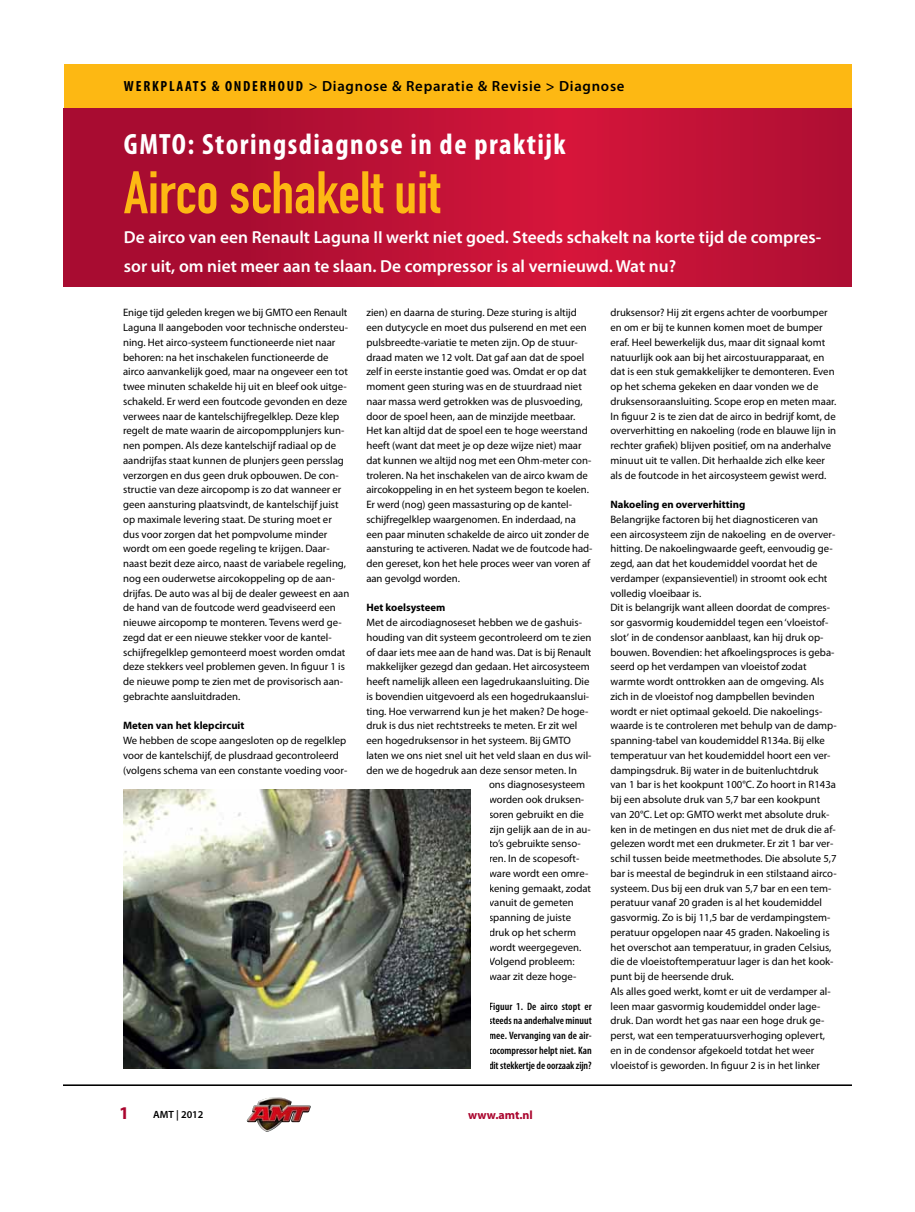
<style>
.page{position:relative;width:915px;height:1212px;background:#fff}
.page>*{position:absolute;margin:0;border:0;box-sizing:border-box;transform-origin:0 0}
.t1{font:58.95px "DIN Engschrift Std";color:#fdb813}
.t2{font:700 condensed 29.55px "Myriad Pro";letter-spacing:.05em;color:#fff}
.t3{font:700 18px "Myriad Pro";color:#aa052e}
.t4{font:600 17.4px/29.5px "Myriad Pro";color:#fff}
.t5{font:600 14.7px "Myriad Pro";letter-spacing:.05em;color:#000}
.t6{font:700 12px "Myriad Pro";color:#aa052e}
.t7{font:10.65px/14.7px "Myriad Pro";color:#000}
.t8{font:600 condensed 10.65px/14.7px "Myriad Pro";letter-spacing:-.005em;color:#000;text-align:justify}
.t9{font:700 10.65px "Myriad Pro";color:#000}
.t10{font:600 10.5px "Myriad Pro";color:#000}
.s1{font-weight:700;font-stretch:condensed}
</style>
<div class="page">
<img style="left:247px;top:1097px;width:63px;height:35px">
<div style="left:64px;top:64px;width:786px;height:48px;background:#fdb813"></div>
<hr style="left:64px;top:1084px;width:786px;height:2px;background:#000">
<div style="left:64px;top:109px;width:660px;height:178px;background:#a80c31"></div>
<svg style="left:318px;top:109px;width:532px;height:178px"></svg>
<img style="left:124px;top:789px;width:346px;height:280px">
<h3 class="t5" style="left:124px;top:78px;width:502px"><span class="s1">WERKPLAATS &amp; ONDERHOUD</span> &gt; Diagnose &amp; Reparatie &amp; Revisie &gt; Diagnose</h3>
<h2 class="t2" style="left:124px;top:128px;width:443px">GMTO: Storingsdiagnose in de praktijk</h2>
<h1 class="t1" style="left:124px;top:158px;width:317px">Airco schakelt uit</h1>
<h3 class="t4" style="left:124px;top:222px;width:698px">De airco van een Renault Laguna II werkt niet goed. Steeds schakelt na korte tijd de compres&shy;sor uit, om niet meer aan te slaan. De compressor is al vernieuwd. Wat nu?</h3>
<p class="t7" style="left:123px;top:306px;width:227px">Enige tijd geleden kregen we bij GMTO een Renault Laguna II aangeboden voor technische ondersteu&shy;ning. Het airco-systeem functioneerde niet naar behoren: na het inschakelen functioneerde de airco aanvankelijk goed, maar na ongeveer een tot twee minuten schakelde hij uit en bleef ook uitge&shy;schakeld. Er werd een foutcode gevonden en deze verwees naar de kantelschijfregelklep. Deze klep regelt de mate waarin de aircopompplunjers kun&shy;nen pompen. Als deze kantelschijf radiaal op de aandrijfas staat kunnen de plunjers geen persslag verzorgen en dus geen druk opbouwen. De con&shy;structie van deze aircopomp is zo dat wanneer er geen aansturing plaatsvindt, de kantelschijf juist op maximale levering staat. De sturing moet er dus voor zorgen dat het pompvolume minder wordt om een goede regeling te krijgen. Daar&shy;naast bezit deze airco, naast de variabele regeling, nog een ouderwetse aircokoppeling op de aan&shy;drijfas. De auto was al bij de dealer geweest en aan de hand van de foutcode werd geadviseerd een nieuwe aircopomp te monteren. Tevens werd ge&shy;zegd dat er een nieuwe stekker voor de kantel&shy;schijfregelklep gemonteerd moest worden omdat deze stekkers veel problemen geven. In figuur 1 is de nieuwe pomp te zien met de provisorisch aan&shy;gebrachte aansluitdraden.</p>
<p class="t9" style="left:123px;top:720px;width:123px">Meten van het klepcircuit</p>
<p class="t7" style="left:123px;top:733px;width:225px">We hebben de scope aangesloten op de regelklep voor de kantelschijf, de plusdraad gecontroleerd (volgens schema van een constante voeding voor-</p>
<p class="t7" style="left:366px;top:306px;width:227px">zien) en daarna de sturing. Deze sturing is altijd een dutycycle en moet dus pulserend en met een pulsbreedte-variatie te meten zijn. Op de stuur&shy;draad maten we 12 volt. Dat gaf aan dat de spoel zelf in eerste instantie goed was. Omdat er op dat moment geen sturing was en de stuurdraad niet naar massa werd getrokken was de plusvoeding, door de spoel heen, aan de minzijde meetbaar.<br>Het kan altijd dat de spoel een te hoge weerstand heeft (want dat meet je op deze wijze niet) maar dat kunnen we altijd nog met een Ohm-meter con&shy;troleren. Na het inschakelen van de airco kwam de aircokoppeling in en het systeem begon te koelen.<br>Er werd (nog) geen massasturing op de kantel&shy;schijfregelklep waargenomen. En inderdaad, na een paar minuten schakelde de airco uit zonder de aansturing te activeren. Nadat we de foutcode had&shy;den gereset, kon het hele proces weer van voren af aan gevolgd worden.</p>
<p class="t9" style="left:366px;top:602px;width:80px">Het koelsysteem</p>
<p class="t7" style="left:366px;top:615px;width:217px">Met de aircodiagnoseset hebben we de gashuis-</p>
<p class="t7" style="left:366px;top:630px;width:226px">houding van dit systeem gecontroleerd om te zien</p>
<p class="t7" style="left:366px;top:645px;width:226px">of daar iets mee aan de hand was. Dat is bij Renault</p>
<p class="t7" style="left:366px;top:660px;width:225px">makkelijker gezegd dan gedaan. Het aircosysteem</p>
<p class="t7" style="left:366px;top:674px;width:224px">heeft namelijk alleen een lagedrukaansluiting. Die</p>
<p class="t7" style="left:366px;top:689px;width:224px">is bovendien uitgevoerd als een hogedrukaanslui-</p>
<p class="t7" style="left:366px;top:704px;width:223px">ting. Hoe verwarrend kun je het maken? De hoge-</p>
<p class="t7" style="left:366px;top:719px;width:212px">druk is dus niet rechtstreeks te meten. Er zit wel</p>
<p class="t7" style="left:366px;top:733px;width:206px">een hogedruksensor in het systeem. Bij GMTO</p>
<p class="t7" style="left:366px;top:748px;width:226px">laten we ons niet snel uit het veld slaan en dus wil-</p>
<p class="t7" style="left:366px;top:763px;width:212px">den we de hogedruk aan deze sensor meten. In</p>
<p class="t7" style="left:489px;top:778px;width:98px">ons diagnosesysteem</p>
<p class="t7" style="left:489px;top:792px;width:97px">worden ook druksen-</p>
<p class="t7" style="left:489px;top:807px;width:96px">soren gebruikt en die</p>
<p class="t7" style="left:489px;top:822px;width:103px">zijn gelijk aan de in au-</p>
<p class="t7" style="left:489px;top:837px;width:93px">to’s gebruikte senso-</p>
<p class="t7" style="left:489px;top:851px;width:92px">ren. In de scopesoft-</p>
<p class="t7" style="left:489px;top:866px;width:101px">ware wordt een omre-</p>
<p class="t7" style="left:489px;top:881px;width:103px">kening gemaakt, zodat</p>
<p class="t7" style="left:489px;top:896px;width:86px">vanuit de gemeten</p>
<p class="t7" style="left:489px;top:910px;width:83px">spanning de juiste</p>
<p class="t7" style="left:489px;top:925px;width:88px">druk op het scherm</p>
<p class="t7" style="left:489px;top:940px;width:94px">wordt weergegeven.</p>
<p class="t7" style="left:489px;top:954px;width:87px">Volgend probleem:</p>
<p class="t7" style="left:489px;top:969px;width:89px">waar zit deze hoge-</p>
<p class="t8" style="left:489px;top:999px;width:104px">Figuur 1. De airco stopt er steeds na anderhalve minuut mee. Vervanging van de air&shy;cocompressor helpt niet. Kan dit stekkertje de oorzaak zijn?</p>
<h3 class="t3" style="left:119px;top:1101px;width:11px">1</h3>
<p class="t10" style="left:153px;top:1107px;width:52px">AMT | 2012</p>
<p class="t6" style="left:468px;top:1107px;width:66px">www.amt.nl</p>
<p class="t7" style="left:610px;top:306px;width:227px">druksensor? Hij zit ergens achter de voorbumper en om er bij te kunnen komen moet de bumper eraf. Heel bewerkelijk dus, maar dit signaal komt natuurlijk ook aan bij het aircostuurapparaat, en dat is een stuk gemakkelijker te demonteren. Even op het schema gekeken en daar vonden we de druksensoraansluiting. Scope erop en meten maar.<br>In figuur 2 is te zien dat de airco in bedrijf komt, de oververhitting en nakoeling (rode en blauwe lijn in rechter grafiek) blijven positief, om na anderhalve minuut uit te vallen. Dit herhaalde zich elke keer als de foutcode in het aircosysteem gewist werd.</p>
<p class="t9" style="left:610px;top:499px;width:136px">Nakoeling en oververhitting</p>
<p class="t7" style="left:610px;top:512px;width:228px">Belangrijke factoren bij het diagnosticeren van een aircosysteem zijn de nakoeling en de overver&shy;hitting. De nakoelingwaarde geeft, eenvoudig ge&shy;zegd, aan dat het koudemiddel voordat het de verdamper (expansieventiel) in stroomt ook echt volledig vloeibaar is.<br>Dit is belangrijk want alleen doordat de compres&shy;sor gasvormig koudemiddel tegen een ‘vloeistof&shy;slot’ in de condensor aanblaast, kan hij druk op&shy;bouwen. Bovendien: het afkoelingsproces is geba&shy;seerd op het verdampen van vloeistof zodat warmte wordt onttrokken aan de omgeving. Als zich in de vloeistof nog dampbellen bevinden wordt er niet optimaal gekoeld. Die nakoelings&shy;waarde is te controleren met behulp van de damp&shy;spanning-tabel van koudemiddel R134a. Bij elke temperatuur van het koudemiddel hoort een ver&shy;dampingsdruk. Bij water in de buitenluchtdruk van 1 bar is het kookpunt 100°C. Zo hoort in R143a bij een absolute druk van 5,7 bar een kookpunt van 20°C. Let op: GMTO werkt met absolute druk&shy;ken in de metingen en dus niet met de druk die af&shy;gelezen wordt met een drukmeter. Er zit 1 bar ver&shy;schil tussen beide meetmethodes. Die absolute 5,7 bar is meestal de begindruk in een stilstaand airco&shy;systeem. Dus bij een druk van 5,7 bar en een tem&shy;peratuur vanaf 20 graden is al het koudemiddel gasvormig. Zo is bij 11,5 bar de verdampingstem&shy;peratuur opgelopen naar 45 graden. Nakoeling is het overschot aan temperatuur, in graden Celsius, die de vloeistoftemperatuur lager is dan het kook&shy;punt bij de heersende druk.<br>Als alles goed werkt, komt er uit de verdamper al&shy;leen maar gasvormig koudemiddel onder lage&shy;druk. Dan wordt het gas naar een hoge druk ge&shy;perst, wat een temperatuursverhoging oplevert, en in de condensor afgekoeld totdat het weer vloeistof is geworden. In figuur 2 is in het linker</p>
</div>
